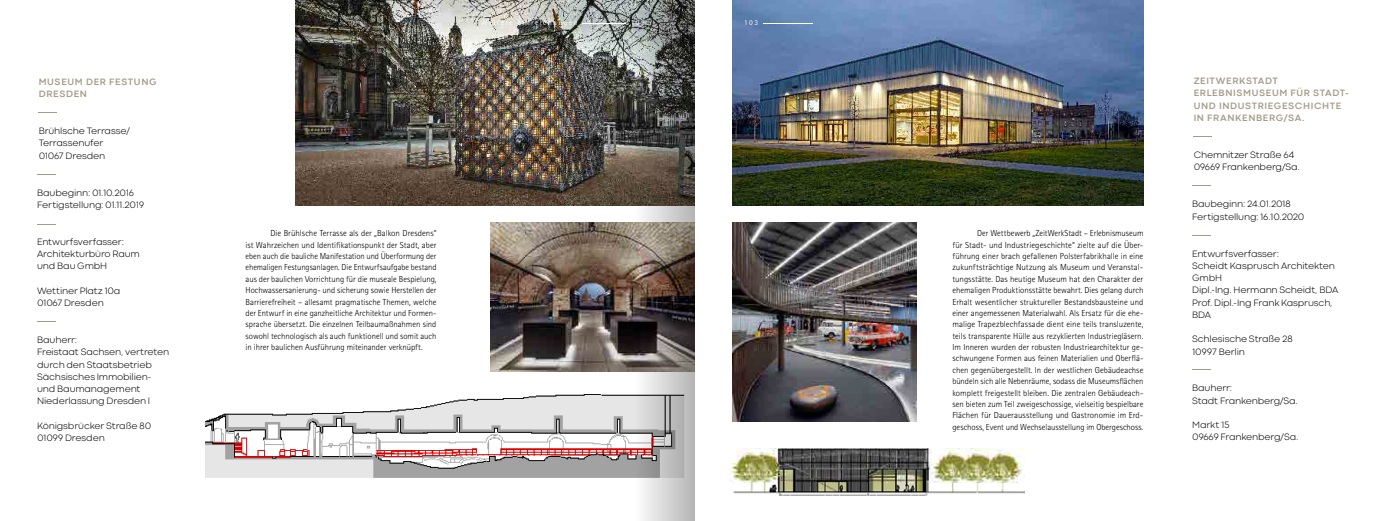
<style>
.page{position:relative;width:1389px;height:521px;background:#fff}
.page>*{position:absolute;margin:0;border:0;box-sizing:border-box;transform-origin:0 0}
.t1{font:300 9.62px/12.2px "Codec Cold";letter-spacing:-.02em;color:#000}
.t2{font:700 9.62px/12.2px "Codec Cold";letter-spacing:.065em;color:#a59c88}
.t3{font:300 8.75px/11.4px "Rotis Sans Serif Pro";letter-spacing:-.005em;color:#000;text-align:justify}
.t4{font:7.44px "Rotis Sans Serif Pro";letter-spacing:.2em;color:#fff}
</style>
<div class="page">
<svg style="left:38px;top:112px;width:18px;height:1px"></svg>
<svg style="left:37px;top:174px;width:19px;height:1px"></svg>
<svg style="left:37px;top:224px;width:19px;height:1px"></svg>
<svg style="left:37px;top:321px;width:19px;height:1px"></svg>
<img style="left:295px;top:0;width:289px;height:206px">
<img style="left:490px;top:222px;width:94px;height:150px">
<img style="left:205px;top:395px;width:379px;height:83px">
<svg style="left:1193px;top:136px;width:18px;height:1px"></svg>
<svg style="left:1192px;top:185px;width:19px;height:1px"></svg>
<svg style="left:1192px;top:235px;width:19px;height:1px"></svg>
<svg style="left:1192px;top:369px;width:19px;height:1px"></svg>
<img style="left:733px;top:222px;width:183px;height:200px">
<img style="left:733px;top:0;width:410px;height:206px">
<img style="left:729px;top:449px;width:296px;height:47px">
<hr style="left:583px;top:23px;width:43px;height:1px;background:#fff">
<hr style="left:763px;top:23px;width:50px;height:1px;background:#fff">
<img style="left:584px;top:0;width:110px;height:521px">
<p class="t2" style="left:39px;top:75px;width:120px">MUSEUM DER FESTUNG<br>DRESDEN</p>
<p class="t1" style="left:39px;top:125px;width:93px">Brühlsche Terrasse/<br>Terrassenufer<br>01067 Dresden</p>
<p class="t1" style="left:37px;top:186px;width:109px">Baubeginn: 01.10.2016<br>Fertigstellung: 01.11.2019</p>
<p class="t1" style="left:37px;top:236px;width:104px">Entwurfsverfasser:<br>Architekturbüro Raum und Bau GmbH</p>
<p class="t1" style="left:37px;top:285px;width:85px">Wettiner Platz 10a<br>01067 Dresden</p>
<p class="t1" style="left:37px;top:334px;width:133px">Bauherr:<br>Freistaat Sachsen, vertreten durch den Staatsbetrieb<br>Sächsisches Immobilien&shy;und Baumanagement<br>Niederlassung Dresden l</p>
<p class="t1" style="left:37px;top:419px;width:116px">Königsbrücker Straße 80<br>01099 Dresden</p>
<p class="t4" style="left:481px;top:18px;width:98px">Weitere Einreichungen</p>
<p class="t4" style="left:631px;top:18px;width:16px">102</p>
<p class="t4" style="left:744px;top:18px;width:16px">103</p>
<p class="t3" style="left:246px;top:228px;width:193px;text-indent:25px">Die Brühlsche Terrasse als der „Balkon Dresdens“ ist Wahrzeichen und Identifikationspunkt der Stadt, aber eben auch die bauliche Manifestation und Überformung der ehemaligen Festungsanlagen. Die Entwurfsaufgabe bestand aus der baulichen Vorrichtung für die museale Bespielung, Hochwassersanierung- und sicherung sowie Herstellen der Barrierefreiheit – allesamt pragmatische Themen, welche der Entwurf in eine ganzheitliche Architektur und Formen&shy;sprache übersetzt. Die einzelnen Teilbaumaßnahmen sind sowohl technologisch als auch funktionell und somit auch in ihrer baulichen Ausführung miteinander verknüpft.</p>
<p class="t3" style="left:952px;top:228px;width:192px;text-indent:25px">Der Wettbewerb „ZeitWerkStadt – Erlebnismuseum für Stadt- und Industriegeschichte“ zielte auf die Über&shy;führung einer brach gefallenen Polsterfabrikhalle in eine zukunftsträchtige Nutzung als Museum und Veranstal&shy;tungsstätte. Das heutige Museum hat den Charakter der ehemaligen Produktionsstätte bewahrt. Dies gelang durch Erhalt wesentlicher struktureller Bestandsbausteine und einer angemessenen Materialwahl. Als Ersatz für die ehe&shy;malige Trapezblechfassade dient eine teils transluzente, teils transparente Hülle aus rezyklierten Industriegläsern.<br>Im Inneren wurden der robusten Industriearchitektur ge&shy;schwungene Formen aus feinen Materialien und Oberflä&shy;chen gegenübergestellt. In der westlichen Gebäudeachse bündeln sich alle Nebenräume, sodass die Museumsflächen komplett freigestellt bleiben. Die zentralen Gebäudeach&shy;sen bieten zum Teil zweigeschossige, vielseitig bespielbare Flächen für Dauerausstellung und Gastronomie im Erd&shy;geschoss, Event und Wechselausstellung im Obergeschoss.</p>
<p class="t2" style="left:1194px;top:75px;width:157px">ZEITWERKSTADT<br>ERLEBNISMUSEUM FÜR STADT-<br>UND INDUSTRIEGESCHICHTE<br>IN FRANKENBERG/SA.</p>
<p class="t1" style="left:1194px;top:149px;width:108px">Chemnitzer Straße 64<br>09669 Frankenberg/Sa.</p>
<p class="t1" style="left:1192px;top:198px;width:114px">Baubeginn: 24.01.2018<br>Fertigstellung: 16.10.2020</p>
<p class="t1" style="left:1192px;top:247px;width:148px">Entwurfsverfasser:<br>Scheidt Kasprusch Architekten<br>GmbH<br>Dipl.-Ing. Hermann Scheidt, BDA<br>Prof. Dipl.-Ing Frank Kasprusch,<br>BDA</p>
<p class="t1" style="left:1192px;top:333px;width:102px">Schlesische Straße 28<br>10997 Berlin</p>
<p class="t1" style="left:1192px;top:382px;width:107px">Bauherr:<br>Stadt Frankenberg/Sa.</p>
<p class="t1" style="left:1192px;top:419px;width:108px">Markt 15<br>09669 Frankenberg/Sa.</p>
</div>
